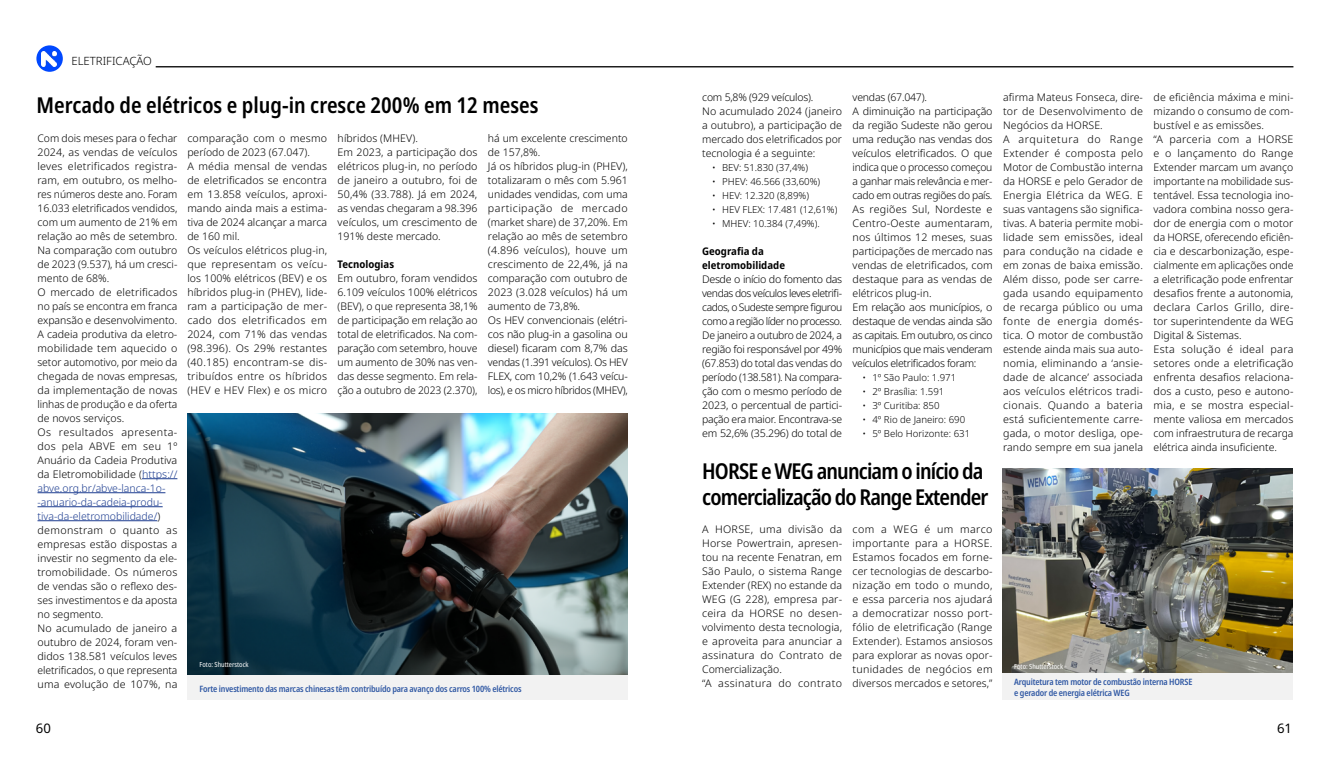
<style>
.page{position:relative;width:1330px;height:774px;background:#fff}
.page>*{position:absolute;margin:0;border:0;box-sizing:border-box;transform-origin:0 0}
.t1{font:600 condensed 21.88px/26.2px "Noto Sans";letter-spacing:-.04em;color:#000}
.t2{font:600 condensed 21.88px "Noto Sans";color:#000}
.t3{font:13.12px "Noto Sans";color:#000}
.t4{font:300 11.38px "Noto Sans";color:#000}
.t5{font:300 10.5px/14px "Noto Sans";letter-spacing:.005em;color:#000}
.t6{font:300 10.5px/14px "Noto Sans";letter-spacing:-.015em;color:#000}
.t7{font:700 semi-condensed 10.5px/14px "Noto Sans";color:#000}
.t8{font:300 9.62px "Noto Sans";color:#000}
.t9{font:600 condensed 8.75px/10.5px "Noto Sans";letter-spacing:-.02em;color:#3159a4}
.t10{font:condensed 7px "Noto Sans";color:#fff}
.s1{color:#1d3d90}
</style>
<div class="page">
<svg style="left:36px;top:45px;width:27px;height:27px"></svg>
<img style="left:41px;top:52px;width:16px;height:14px">
<hr style="left:156px;top:66px;width:1137px;height:1px;background:#000">
<img style="left:187px;top:413px;width:441px;height:262px">
<img style="left:1002px;top:469px;width:290px;height:204px">
<div style="left:187px;top:675px;width:441px;height:24px;background:#f2f2f2"></div>
<div style="left:1002px;top:673px;width:290px;height:26px;background:#f2f2f2"></div>
<hr style="left:142px;top:478px;width:35px;height:1px;background:#1d3d90">
<hr style="left:38px;top:492px;width:127px;height:1px;background:#1d3d90">
<hr style="left:38px;top:506px;width:125px;height:1px;background:#1d3d90">
<hr style="left:38px;top:520px;width:119px;height:1px;background:#1d3d90">
<p class="t4" style="left:71px;top:53px;width:82px">ELETRIFICAÇÃO</p>
<h1 class="t2" style="left:37px;top:89px;width:503px">Mercado de elétricos e plug-in cresce 200% em 12 meses</h1>
<p class="t5" style="left:1003px;top:90px;width:141px">afirma Mateus Fonseca, dire&shy;tor de Desenvolvimento de<br>Negócios da HORSE.<br>A arquitetura do Range<br>Extender é composta pelo<br>Motor de Combustão interna da HORSE e pelo Gerador de<br>Energia Elétrica da WEG. E suas vantagens são significa&shy;tivas. A bateria permite mobi&shy;lidade sem emissões, ideal para condução na cidade e em zonas de baixa emissão.<br>Além disso, pode ser carre&shy;gada usando equipamento de recarga público ou uma fonte de energia domés&shy;tica. O motor de combustão estende ainda mais sua auto&shy;nomia, eliminando a ‘ansie&shy;dade de alcance’ associada aos veículos elétricos tradi&shy;cionais. Quando a bateria está suficientemente carre&shy;gada, o motor desliga, ope&shy;rando sempre em sua janela</p>
<p class="t5" style="left:1153px;top:90px;width:141px">de eficiência máxima e mini&shy;mizando o consumo de com&shy;bustível e as emissões.<br>“A parceria com a HORSE e o lançamento do Range<br>Extender marcam um avanço importante na mobilidade sus&shy;tentável. Essa tecnologia ino&shy;vadora combina nosso gera&shy;dor de energia com o motor da HORSE, oferecendo eficiên&shy;cia e descarbonização, espe&shy;cialmente em aplicações onde a eletrificação pode enfrentar desafios frente a autonomia, declara Carlos Grillo, dire&shy;tor superintendente da WEG<br>Digital &amp; Sistemas.<br>Esta solução é ideal para setores onde a eletrificação enfrenta desafios relaciona&shy;dos a custo, peso e autono&shy;mia, e se mostra especial&shy;mente valiosa em mercados com infraestrutura de recarga elétrica ainda insuficiente.</p>
<p class="t5" style="left:702px;top:90px;width:141px">com 5,8% (929 veículos).<br>No acumulado 2024 (janeiro a outubro), a participação de mercado dos eletrificados por tecnologia é a seguinte:</p>
<p class="t8" style="left:712px;top:160px;width:97px">• BEV: 51.830 (37,4%)</p>
<p class="t8" style="left:712px;top:174px;width:109px">• PHEV: 46.566 (33,60%)</p>
<p class="t8" style="left:712px;top:188px;width:98px">• HEV: 12.320 (8,89%)</p>
<p class="t8" style="left:712px;top:202px;width:127px">• HEV FLEX: 17.481 (12,61%)</p>
<p class="t8" style="left:712px;top:216px;width:109px">• MHEV: 10.384 (7,49%).</p>
<p class="t7" style="left:702px;top:244px;width:84px">Geografia da eletromobilidade</p>
<p class="t5" style="left:702px;top:272px;width:141px;text-align:justify">Desde o início do fomento das vendas dos veículos leves eletrifi&shy;cados, o Sudeste sempre figurou como a região líder no processo.<br>De janeiro a outubro de 2024, a região foi responsável por 49% (67.853) do total das vendas do período (138.581). Na compara&shy;ção com o mesmo período de 2023, o percentual de partici&shy;pação era maior. Encontrava-se em 52,6% (35.296) do total de</p>
<p class="t6" style="left:852px;top:90px;width:141px">vendas (67.047).<br>A diminuição na participação da região Sudeste não gerou uma redução nas vendas dos veículos eletrificados. O que indica que o processo começou a ganhar mais relevância e mer&shy;cado em outras regiões do país.<br>As regiões Sul, Nordeste e<br>Centro-Oeste aumentaram, nos últimos 12 meses, suas participações de mercado nas vendas de eletrificados, com destaque para as vendas de elétricos plug-in.<br>Em relação aos municípios, o destaque de vendas ainda são as capitais. Em outubro, os cinco municípios que mais venderam veículos eletrificados foram:</p>
<p class="t8" style="left:862px;top:370px;width:95px">• 1º São Paulo: 1.971</p>
<p class="t8" style="left:862px;top:384px;width:83px">• 2º Brasília: 1.591</p>
<p class="t8" style="left:862px;top:398px;width:78px">• 3º Curitiba: 850</p>
<p class="t8" style="left:862px;top:412px;width:104px">• 4º Rio de Janeiro: 690</p>
<p class="t8" style="left:862px;top:426px;width:109px">• 5º Belo Horizonte: 631</p>
<p class="t5" style="left:38px;top:131px;width:141px">Com dois meses para o fechar<br>2024, as vendas de veículos leves eletrificados registra&shy;ram, em outubro, os melho&shy;res números deste ano. Foram<br>16.033 eletrificados vendidos, com um aumento de 21% em relação ao mês de setembro.<br>Na comparação com outubro de 2023 (9.537), há um cresci&shy;mento de 68%.<br>O mercado de eletrificados no país se encontra em franca expansão e desenvolvimento.<br>A cadeia produtiva da eletro&shy;mobilidade tem aquecido o setor automotivo, por meio da chegada de novas empresas, da implementação de novas linhas de produção e da oferta de novos serviços.<br>Os resultados apresenta&shy;dos pela ABVE em seu 1º<br>Anuário da Cadeia Produtiva da Eletromobilidade (<span class="s1">https:// abve.org.br/abve-lanca-1o--anuario-da-cadeia-produ&shy;tiva-da-eletromobilidade/</span>) demonstram o quanto as empresas estão dispostas a investir no segmento da ele&shy;tromobilidade. Os números de vendas são o reflexo des&shy;ses investimentos e da aposta no segmento.<br>No acumulado de janeiro a outubro de 2024, foram ven&shy;didos 138.581 veículos leves eletrificados, o que representa uma evolução de 107%, na</p>
<p class="t5" style="left:187px;top:131px;width:141px">comparação com o mesmo período de 2023 (67.047).<br>A média mensal de vendas de eletrificados se encontra em 13.858 veículos, aproxi&shy;mando ainda mais a estima&shy;tiva de 2024 alcançar a marca de 160 mil.<br>Os veículos elétricos plug-in, que representam os veícu&shy;los 100% elétricos (BEV) e os híbridos plug-in (PHEV), lide&shy;ram a participação de mer&shy;cado dos eletrificados em<br>2024, com 71% das vendas (98.396). Os 29% restantes (40.185) encontram-se dis&shy;tribuídos entre os híbridos (HEV e HEV Flex) e os micro</p>
<p class="t5" style="left:338px;top:131px;width:141px">híbridos (MHEV).<br>Em 2023, a participação dos elétricos plug-in, no período de janeiro a outubro, foi de<br>50,4% (33.788). Já em 2024, as vendas chegaram a 98.396 veículos, um crescimento de<br>191% deste mercado.</p>
<p class="t5" style="left:488px;top:131px;width:141px">há um excelente crescimento de 157,8%.<br>Já os híbridos plug-in (PHEV), totalizaram o mês com 5.961 unidades vendidas, com uma participação de mercado (market share) de 37,20%. Em relação ao mês de setembro (4.896 veículos), houve um crescimento de 22,4%, já na comparação com outubro de<br>2023 (3.028 veículos) há um aumento de 73,8%.<br>Os HEV convencionais (elétri&shy;cos não plug-in a gasolina ou diesel) ficaram com 8,7% das vendas (1.391 veículos). Os HEV<br>FLEX, com 10,2% (1.643 veícu&shy;los), e os micro híbridos (MHEV),</p>
<p class="t7" style="left:338px;top:257px;width:58px">Tecnologias</p>
<p class="t5" style="left:338px;top:271px;width:141px;text-align:justify">Em outubro, foram vendidos 6.109 veículos 100% elétricos (BEV), o que representa 38,1% de participação em relação ao total de eletrificados. Na com&shy;paração com setembro, houve um aumento de 30% nas ven&shy;das desse segmento. Em rela&shy;ção a outubro de 2023 (2.370),</p>
<h1 class="t1" style="left:702px;top:458px;width:288px">HORSE e WEG anunciam o início da comercialização do Range Extender</h1>
<p class="t5" style="left:702px;top:522px;width:141px">A HORSE, uma divisão da<br>Horse Powertrain, apresen&shy;tou na recente Fenatran, em<br>São Paulo, o sistema Range<br>Extender (REX) no estande da<br>WEG (G 228), empresa par&shy;ceira da HORSE no desen&shy;volvimento desta tecnologia, e aproveita para anunciar a assinatura do Contrato de<br>Comercialização.<br>“A assinatura do contrato</p>
<p class="t5" style="left:852px;top:522px;width:141px;text-align:justify">com a WEG é um marco importante para a HORSE.<br>Estamos focados em forne&shy;cer tecnologias de descarbo&shy;nização em todo o mundo, e essa parceria nos ajudará a democratizar nosso port&shy;fólio de eletrificação (Range Extender). Estamos ansiosos para explorar as novas opor&shy;tunidades de negócios em diversos mercados e setores,”</p>
<p class="t10" style="left:200px;top:660px;width:50px">Foto: Shutterstock</p>
<p class="t10" style="left:1014px;top:662px;width:50px">Foto: Shutterstock</p>
<p class="t9" style="left:200px;top:684px;width:323px">Forte investimento das marcas chinesas têm contribuído para avanço dos carros 100% elétricos</p>
<p class="t9" style="left:1014px;top:677px;width:180px">Arquitetura tem motor de combustão interna HORSE e gerador de energia elétrica WEG</p>
<p class="t3" style="left:36px;top:719px;width:17px">60</p>
<p class="t3" style="left:1277px;top:719px;width:17px">61</p>
</div>
